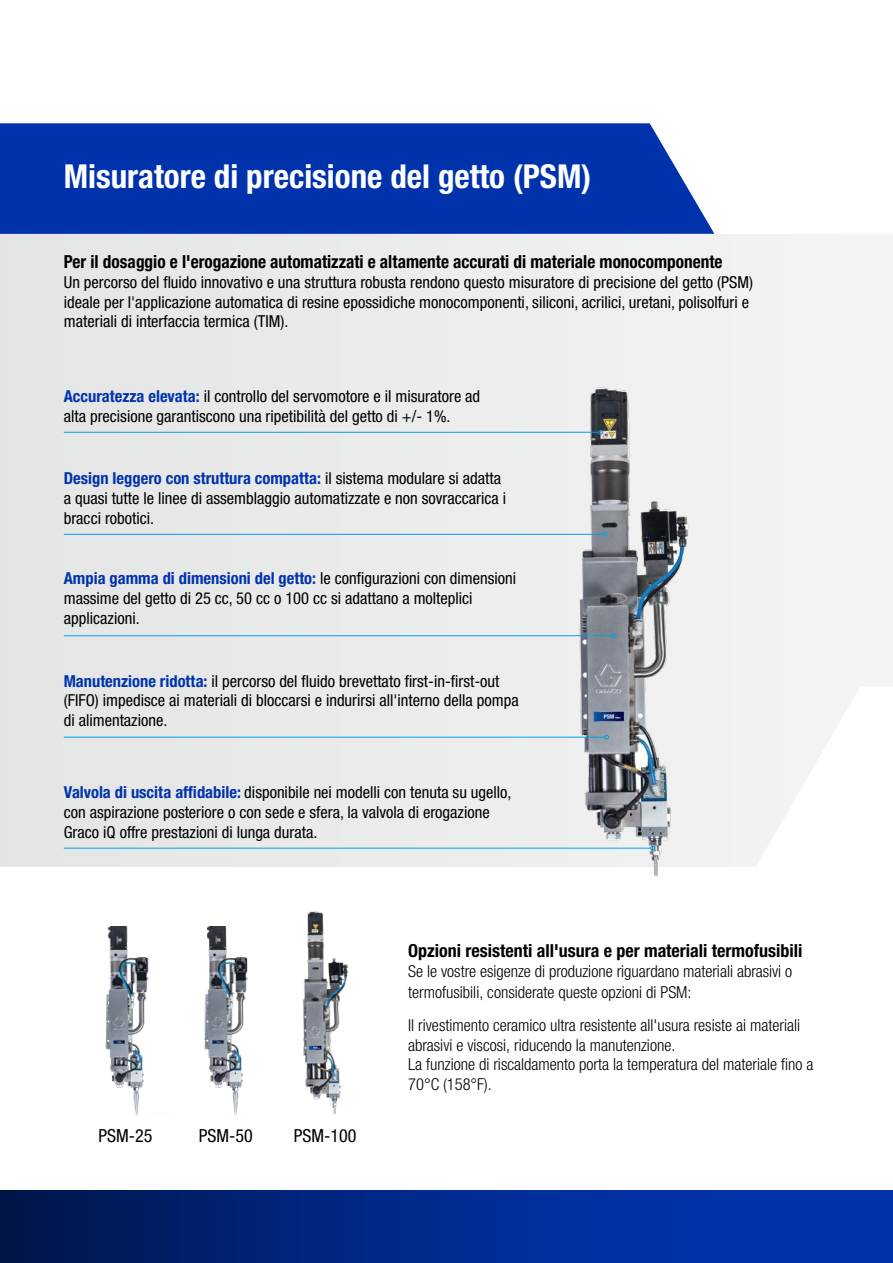
<style>
.page{position:relative;width:893px;height:1263px;background:#fff}
.page>*{position:absolute;margin:0;border:0;box-sizing:border-box;transform-origin:0 0}
.t1{font:700 condensed 33px "Helvetica Neue LTW1 G";color:#fff}
.t2{font:700 condensed 18px "Helvetica Neue LTW1 G";color:#000;scale:.96 1}
.t3{font:700 condensed 18px "Helvetica Neue LTW1 G";color:#000}
.t4{font:condensed 18px "Helvetica Neue LTW1 G";color:#000}
.t5{font:condensed 16.5px/19.8px "Helvetica Neue LTW1 G";color:#000}
.t6{font:300 condensed 16.5px/19.8px "Helvetica Neue LTW1 G";color:#000}
.s1{font-weight:700;color:#0033ab}
</style>
<div class="page">
<div style="left:0;top:234px;width:893px;height:633px;background:#ebebeb"></div>
<svg style="left:756px;top:687px;width:137px;height:180px;fill:#fff"></svg>
<img style="left:105px;top:926px;width:44px;height:190px">
<img style="left:204px;top:926px;width:44px;height:190px">
<img style="left:302px;top:911px;width:46px;height:203px">
<img style="left:576px;top:387px;width:112px;height:490px">
<hr style="left:64px;top:432px;width:534px;height:1px;background:#00a0e9">
<svg style="left:598px;top:430px;width:5px;height:5px"></svg>
<hr style="left:64px;top:534px;width:539px;height:1px;background:#00a0e9">
<svg style="left:603px;top:532px;width:4px;height:5px"></svg>
<hr style="left:64px;top:635px;width:548px;height:1px;background:#00a0e9">
<svg style="left:612px;top:633px;width:4px;height:5px"></svg>
<hr style="left:64px;top:737px;width:541px;height:1px;background:#00a0e9">
<svg style="left:604px;top:735px;width:5px;height:4px"></svg>
<hr style="left:64px;top:848px;width:587px;height:1px;background:#00a0e9">
<svg style="left:650px;top:846px;width:5px;height:4px"></svg>
<div style="left:0;top:123px;width:714px;height:111px;background:#0033ab"></div>
<svg style="left:0;top:1191px;width:893px;height:72px;background:#002887"></svg>
<h1 class="t1" style="left:64px;top:157px;width:529px">Misuratore di precisione del getto (PSM)</h1>
<p class="t2" style="left:64px;top:251px;width:688px">Per il dosaggio e l'erogazione automatizzati e altamente accurati di materiale monocomponente</p>
<p class="t5" style="left:64px;top:272px;width:691px">Un percorso del fluido innovativo e una struttura robusta rendono questo misuratore di precisione del getto (PSM) ideale per l'applicazione automatica di resine epossidiche monocomponenti, siliconi, acrilici, uretani, polisolfuri e materiali di interfaccia termica (TIM).</p>
<p class="t5" style="left:64px;top:386px;width:418px"><span class="s1">Accuratezza elevata:</span> il controllo del servomotore e il misuratore ad alta precisione garantiscono una ripetibilità del getto di +/- 1%.</p>
<p class="t5" style="left:64px;top:468px;width:444px"><span class="s1">Design leggero con struttura compatta:</span> il sistema modulare si adatta a quasi tutte le linee di assemblaggio automatizzate e non sovraccarica i bracci robotici.</p>
<p class="t5" style="left:64px;top:569px;width:454px"><span class="s1">Ampia gamma di dimensioni del getto:</span> le configurazioni con dimensioni massime del getto di 25 cc, 50 cc o 100 cc si adattano a molteplici applicazioni.</p>
<p class="t5" style="left:64px;top:671px;width:456px"><span class="s1">Manutenzione ridotta:</span> il percorso del fluido brevettato first-in-first-out (FIFO) impedisce ai materiali di bloccarsi e indurirsi all'interno della pompa di alimentazione.</p>
<p class="t5" style="left:64px;top:782px;width:449px"><span class="s1">Valvola di uscita affidabile:</span> disponibile nei modelli con tenuta su ugello, con aspirazione posteriore o con sede e sfera, la valvola di erogazione<br>Graco iQ offre prestazioni di lunga durata.</p>
<p class="t4" style="left:98px;top:1125px;width:55px">PSM-25</p>
<p class="t4" style="left:199px;top:1125px;width:55px">PSM-50</p>
<p class="t4" style="left:294px;top:1125px;width:64px">PSM-100</p>
<p class="t3" style="left:408px;top:940px;width:396px">Opzioni resistenti all'usura e per materiali termofusibili</p>
<p class="t6" style="left:408px;top:960px;width:386px;line-height:21.6px">Se le vostre esigenze di produzione riguardano materiali abrasivi o termofusibili, considerate queste opzioni di PSM:</p>
<p class="t6" style="left:408px;top:1015px;width:407px">Il rivestimento ceramico ultra resistente all'usura resiste ai materiali abrasivi e viscosi, riducendo la manutenzione.<br>La funzione di riscaldamento porta la temperatura del materiale fino a 70°C (158°F).</p>
</div>
